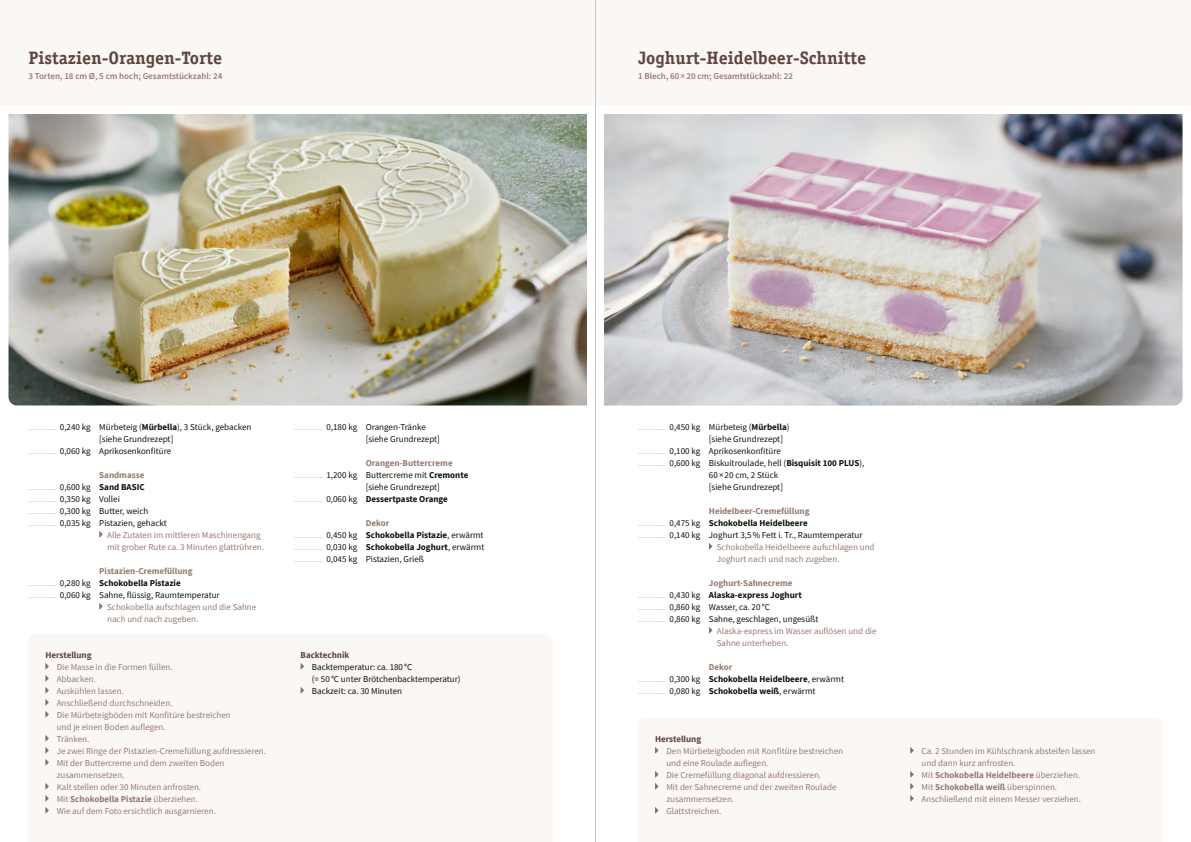
<style>
.page{position:relative;width:1191px;height:842px;background:#fff}
.page>*{position:absolute;margin:0;border:0;box-sizing:border-box;transform-origin:0 0}
.t1{font:700 18px "Officina Serif Std";color:#60453f}
.t2{font:9px/12px "Source Sans Pro";color:#977c73}
.t3{font:9px/12px "Source Sans Pro";color:#12120d}
.t4{font:700 9px "Source Sans Pro";color:#12120d}
.t5{font:700 9px "Source Sans Pro";color:#977c73}
.t6{font:600 9px "Source Sans Pro";color:#977c73}
.t7{font:700 9px "Source Sans Pro";color:#60453f}
.t8{font:4px "Source Sans Pro";color:#12120d}
.s1{font-weight:700}
.s2{font-weight:400}
</style>
<div class="page">
<div style="left:0;top:0;width:1191px;height:105px;background:#faf7f5"></div>
<img style="left:9px;top:114px;width:578px;height:291px">
<svg style="left:45px;top:663px;width:4px;height:55px"></svg>
<svg style="left:45px;top:735px;width:4px;height:31px"></svg>
<svg style="left:45px;top:783px;width:4px;height:31px"></svg>
<svg style="left:300px;top:663px;width:4px;height:7px"></svg>
<svg style="left:300px;top:687px;width:4px;height:7px"></svg>
<svg style="left:99px;top:531px;width:4px;height:7px"></svg>
<svg style="left:99px;top:603px;width:4px;height:7px"></svg>
<img style="left:604px;top:114px;width:578px;height:291px">
<svg style="left:655px;top:747px;width:3px;height:7px"></svg>
<svg style="left:655px;top:771px;width:3px;height:19px"></svg>
<svg style="left:655px;top:807px;width:3px;height:7px"></svg>
<svg style="left:910px;top:747px;width:3px;height:7px"></svg>
<svg style="left:910px;top:771px;width:3px;height:31px"></svg>
<svg style="left:709px;top:543px;width:3px;height:7px"></svg>
<svg style="left:709px;top:627px;width:3px;height:7px"></svg>
<hr style="left:595px;top:0;width:1px;height:842px;background:#c5c7c7">
<h1 class="t1" style="left:28px;top:51px;width:195px">Pistazien-Orangen-Torte</h1>
<p class="t6" style="left:28px;top:72px;width:195px">3 Torten, 18 cm Ø, 5 cm hoch; Gesamtstückzahl: 24</p>
<p class="t8" style="left:28px;top:427px;width:29px">. . . . . . . . . . . . . . . .</p>
<p class="t3" style="left:99px;top:421px;width:154px;text-indent:-39px">0,240 kg Mürbeteig (<span class="s1">Mürbella</span>), 3 Stück, gebacken [siehe Grundrezept]</p>
<p class="t8" style="left:28px;top:451px;width:29px">. . . . . . . . . . . . . . . .</p>
<p class="t3" style="left:60px;top:444px;width:113px">0,060 kg Aprikosenkonfitüre</p>
<p class="t5" style="left:99px;top:470px;width:47px">Sandmasse</p>
<p class="t8" style="left:28px;top:487px;width:29px">. . . . . . . . . . . . . . . .</p>
<p class="t4" style="left:60px;top:482px;width:86px"><span class="s2">0,600 kg</span> Sand BASIC</p>
<p class="t8" style="left:28px;top:499px;width:29px">. . . . . . . . . . . . . . . .</p>
<p class="t3" style="left:60px;top:492px;width:61px">0,350 kg Vollei</p>
<p class="t8" style="left:28px;top:511px;width:29px">. . . . . . . . . . . . . . . .</p>
<p class="t3" style="left:60px;top:505px;width:90px">0,300 kg Butter, weich</p>
<p class="t8" style="left:28px;top:523px;width:29px">. . . . . . . . . . . . . . . .</p>
<p class="t3" style="left:60px;top:516px;width:108px">0,035 kg Pistazien, gehackt</p>
<p class="t2" style="left:107px;top:529px;width:158px">Alle Zutaten im mittleren Maschinengang mit grober Rute ca. 3 Minuten glattrühren.</p>
<p class="t5" style="left:99px;top:564px;width:95px">Pistazien-Cremefüllung</p>
<p class="t8" style="left:28px;top:583px;width:29px">. . . . . . . . . . . . . . . .</p>
<p class="t4" style="left:60px;top:576px;width:122px"><span class="s2">0,280 kg</span> Schokobella Pistazie</p>
<p class="t8" style="left:28px;top:595px;width:29px">. . . . . . . . . . . . . . . .</p>
<p class="t3" style="left:60px;top:588px;width:161px">0,060 kg Sahne, flüssig, Raumtemperatur</p>
<p class="t2" style="left:107px;top:601px;width:151px">Schokobella aufschlagen und die Sahne nach und nach zugeben.</p>
<p class="t7" style="left:45px;top:650px;width:48px">Herstellung</p>
<p class="t2" style="left:57px;top:660px;width:211px">Die Masse in die Formen füllen.<br>Abbacken.<br>Auskühlen lassen.<br>Anschließend durchschneiden.<br>Die Mürbeteigböden mit Konfitüre bestreichen<br>und je einen Boden auflegen.<br>Tränken.<br>Je zwei Ringe der Pistazien-Cremefüllung aufdressieren.<br>Mit der Buttercreme und dem zweiten Boden zusammensetzen.<br>Kalt stellen oder 30 Minuten anfrosten.<br>Mit <span class="s1">Schokobella Pistazie</span> überziehen.<br>Wie auf dem Foto ersichtlich ausgarnieren.</p>
<p class="t8" style="left:295px;top:427px;width:29px">. . . . . . . . . . . . . . . .</p>
<p class="t3" style="left:366px;top:421px;width:76px;text-indent:-39px">0,180 kg Orangen-Tränke [siehe Grundrezept]</p>
<p class="t5" style="left:366px;top:458px;width:88px">Orangen-Buttercreme</p>
<p class="t8" style="left:295px;top:475px;width:29px">. . . . . . . . . . . . . . . .</p>
<p class="t3" style="left:366px;top:469px;width:104px;text-indent:-39px">1,200 kg Buttercreme mit <span class="s1">Cremonte </span>[siehe Grundrezept]</p>
<p class="t8" style="left:295px;top:499px;width:29px">. . . . . . . . . . . . . . . .</p>
<p class="t4" style="left:326px;top:494px;width:123px"><span class="s2">0,060 kg</span> Dessertpaste Orange</p>
<p class="t5" style="left:366px;top:518px;width:25px">Dekor</p>
<p class="t8" style="left:295px;top:535px;width:29px">. . . . . . . . . . . . . . . .</p>
<p class="t4" style="left:326px;top:528px;width:159px"><span class="s2">0,450 kg</span> Schokobella Pistazie<span class="s2">, erwärmt</span></p>
<p class="t8" style="left:295px;top:547px;width:29px">. . . . . . . . . . . . . . . .</p>
<p class="t4" style="left:326px;top:542px;width:159px"><span class="s2">0,030 kg</span> Schokobella Joghurt<span class="s2">, erwärmt</span></p>
<p class="t8" style="left:295px;top:559px;width:29px">. . . . . . . . . . . . . . . .</p>
<p class="t3" style="left:326px;top:552px;width:99px">0,045 kg Pistazien, Grieß</p>
<p class="t7" style="left:300px;top:650px;width:50px">Backtechnik</p>
<p class="t3" style="left:312px;top:661px;width:150px">Backtemperatur: ca. 180 °C<br>(= 50 °C unter Brötchenbacktemperatur)<br>Backzeit: ca. 30 Minuten</p>
<h1 class="t1" style="left:638px;top:51px;width:229px">Joghurt-Heidelbeer-Schnitte</h1>
<p class="t6" style="left:638px;top:72px;width:157px">1 Blech, 60 × 20 cm; Gesamtstückzahl: 22</p>
<p class="t8" style="left:638px;top:427px;width:29px">. . . . . . . . . . . . . . . .</p>
<p class="t3" style="left:709px;top:420px;width:82px;text-indent:-39px">0,450 kg Mürbeteig (<span class="s1">Mürbella</span>) [siehe Grundrezept]</p>
<p class="t8" style="left:638px;top:451px;width:29px">. . . . . . . . . . . . . . . .</p>
<p class="t3" style="left:669px;top:444px;width:113px">0,100 kg Aprikosenkonfitüre</p>
<p class="t8" style="left:638px;top:463px;width:29px">. . . . . . . . . . . . . . . .</p>
<p class="t3" style="left:709px;top:457px;width:157px;text-indent:-39px">0,600 kg Biskuitroulade, hell (<span class="s1">Bisquisit 100 PLUS</span>),<br>60 × 20 cm, 2 Stück<br>[siehe Grundrezept]</p>
<p class="t5" style="left:709px;top:506px;width:102px">Heidelbeer-Cremefüllung</p>
<p class="t8" style="left:638px;top:523px;width:29px">. . . . . . . . . . . . . . . .</p>
<p class="t4" style="left:669px;top:518px;width:140px"><span class="s2">0,475 kg</span> Schokobella Heidelbeere</p>
<p class="t8" style="left:638px;top:535px;width:29px">. . . . . . . . . . . . . . . .</p>
<p class="t3" style="left:669px;top:528px;width:194px">0,140 kg Joghurt 3,5 % Fett i. Tr., Raumtemperatur</p>
<p class="t2" style="left:717px;top:541px;width:159px">Schokobella Heidelbeere aufschlagen und<br>Joghurt nach und nach zugeben.</p>
<p class="t5" style="left:709px;top:578px;width:85px">Joghurt-Sahnecreme</p>
<p class="t8" style="left:638px;top:595px;width:29px">. . . . . . . . . . . . . . . .</p>
<p class="t4" style="left:669px;top:590px;width:134px"><span class="s2">0,430 kg</span> Alaska-express Joghurt</p>
<p class="t8" style="left:638px;top:607px;width:29px">. . . . . . . . . . . . . . . .</p>
<p class="t3" style="left:669px;top:601px;width:102px">0,860 kg Wasser, ca. 20 °C</p>
<p class="t8" style="left:638px;top:619px;width:29px">. . . . . . . . . . . . . . . .</p>
<p class="t3" style="left:669px;top:613px;width:150px">0,860 kg Sahne, geschlagen, ungesüßt</p>
<p class="t2" style="left:717px;top:624px;width:161px">Alaska-express im Wasser auflösen und die<br>Sahne unterheben.</p>
<p class="t5" style="left:709px;top:662px;width:25px">Dekor</p>
<p class="t8" style="left:638px;top:679px;width:29px">. . . . . . . . . . . . . . . .</p>
<p class="t4" style="left:669px;top:674px;width:176px"><span class="s2">0,300 kg</span> Schokobella Heidelbeere<span class="s2">, erwärmt</span></p>
<p class="t8" style="left:638px;top:691px;width:29px">. . . . . . . . . . . . . . . .</p>
<p class="t3" style="left:669px;top:685px;width:147px">0,080 kg <span class="s1">Schokobella weiß</span>, erwärmt</p>
<p class="t7" style="left:655px;top:734px;width:48px">Herstellung</p>
<p class="t2" style="left:666px;top:744px;width:178px">Den Mürbeteigboden mit Konfitüre bestreichen und eine Roulade auflegen.<br>Die Cremefüllung diagonal aufdressieren.<br>Mit der Sahnecreme und der zweiten Roulade zusammensetzen.<br>Glattstreichen.</p>
<p class="t2" style="left:921px;top:745px;width:175px">Ca. 2 Stunden im Kühlschrank absteifen lassen und dann kurz anfrosten.<br>Mit <span class="s1">Schokobella Heidelbeere</span> überziehen.<br>Mit <span class="s1">Schokobella weiß</span> überspinnen.<br>Anschließend mit einem Messer verziehen.</p>
</div>
